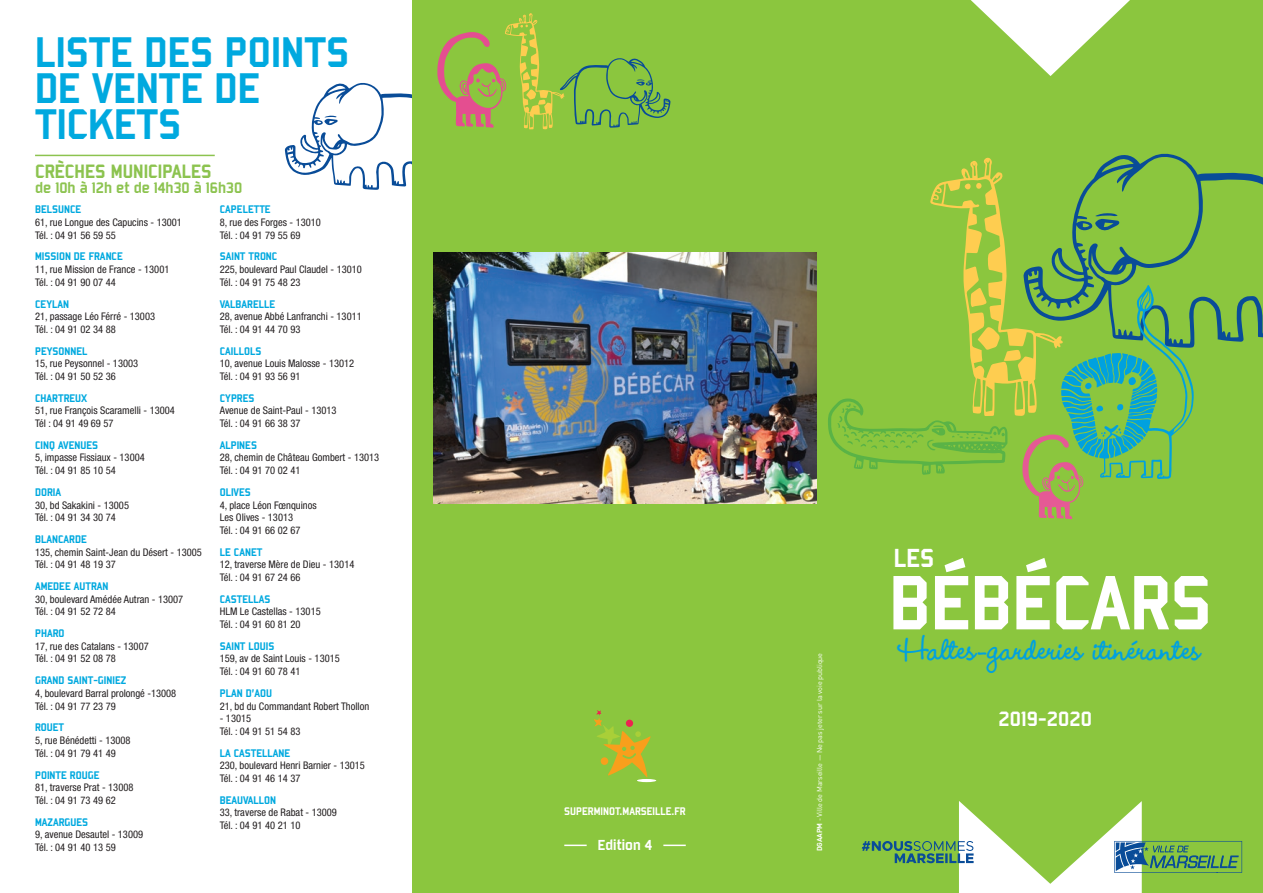
<style>
.page{position:relative;width:1263px;height:893px;background:#fff}
.page>*{position:absolute;margin:0;border:0;box-sizing:border-box;transform-origin:0 0}
.t1{font:83.4px "Bombardier";color:#fff}
.t2{font:46.5px/36px "Bombardier";color:#00a9df}
.t3{font:700 39.6px "Wendy LP Std";color:#00a1df}
.t4{font:28.35px "Bombardier";color:#fff}
.t5{font:22.5px "Bombardier";letter-spacing:.005em;color:#fff}
.t6{font:21px "Bombardier";color:#8cc34f}
.t7{font:16.5px "Bombardier";color:#8cc34f}
.t8{font:15.75px "Bombardier";letter-spacing:.005em;color:#fff}
.t9{font:12px "Bombardier";color:#00a9df}
.t10{font:12px "Bombardier";color:#fff}
.t11{font:condensed 10.5px/12.6px "Helvetica Neue LT Std";color:#231f20}
.t12{font:7.2px "DIN";letter-spacing:-.01em;color:#fff}
.s1{font-weight:700}
</style>
<div class="page">
<div style="left:412px;top:0;width:851px;height:893px;background:#8bc63e"></div>
<img style="left:434px;top:252px;width:382px;height:251px">
<hr style="left:637px;top:779px;width:19px;height:3px;background:#fff;border-radius:50%">
<svg style="left:594px;top:710px;width:57px;height:68px"></svg>
<hr style="left:35px;top:155px;width:180px;height:1px;background:#8cc34f">
<svg style="left:1116px;top:153px;width:147px;height:192px"></svg>
<svg style="left:828px;top:157px;width:366px;height:362px"></svg>
<svg style="left:285px;top:13px;width:386px;height:177px"></svg>
<svg style="left:663px;top:845px;width:23px;height:1px"></svg>
<svg style="left:564px;top:845px;width:23px;height:1px"></svg>
<svg style="left:862px;top:801px;width:380px;height:92px"></svg>
<svg style="left:971px;top:0;width:159px;height:76px"></svg>
<h2 class="t2" style="left:35px;top:34px;width:316px">LISTE DES POINTS<br>DE VENTE DE<br>TICKETS</h2>
<h3 class="t6" style="left:35px;top:160px;width:178px">CRÈCHES MUNICIPALES</h3>
<h3 class="t7" style="left:35px;top:179px;width:209px">de 10h à 12h et de 14h30 à 16h30</h3>
<p class="t9" style="left:35px;top:203px;width:48px">BELSUNCE</p>
<p class="t11" style="left:35px;top:216px;width:148px">61, rue Longue des Capucins - 13001<br>Tél. : 04 91 56 59 55</p>
<p class="t9" style="left:35px;top:250px;width:89px">MISSION DE FRANCE</p>
<p class="t11" style="left:35px;top:263px;width:136px">11, rue Mission de France - 13001<br>Tél. : 04 91 90 07 44</p>
<p class="t9" style="left:35px;top:297px;width:35px">CEYLAN</p>
<p class="t11" style="left:35px;top:310px;width:122px">21, passage Léo Férré - 13003<br>Tél. : 04 91 02 34 88</p>
<p class="t9" style="left:35px;top:344px;width:54px">PEYSONNEL</p>
<p class="t11" style="left:35px;top:357px;width:105px">15, rue Peysonnel - 13003<br>Tél. : 04 91 50 52 36</p>
<p class="t9" style="left:35px;top:391px;width:54px">CHARTREUX</p>
<p class="t11" style="left:35px;top:404px;width:141px">51, rue François Scaramelli - 13004<br>Tél : 04 91 49 69 57</p>
<p class="t9" style="left:35px;top:439px;width:65px">CINQ AVENUES</p>
<p class="t11" style="left:35px;top:451px;width:111px">5, impasse Fissiaux - 13004<br>Tél. : 04 91 85 10 54</p>
<p class="t9" style="left:35px;top:486px;width:28px">DORIA</p>
<p class="t11" style="left:35px;top:498px;width:95px">30, bd Sakakini - 13005<br>Tél. : 04 91 34 30 74</p>
<p class="t9" style="left:35px;top:533px;width:53px">BLANCARDE</p>
<p class="t11" style="left:35px;top:546px;width:168px">135, chemin Saint-Jean du Désert - 13005<br>Tél. : 04 91 48 19 37</p>
<p class="t9" style="left:35px;top:580px;width:75px">AMEDEE AUTRAN</p>
<p class="t11" style="left:35px;top:593px;width:150px">30, boulevard Amédée Autran - 13007<br>Tél. : 04 91 52 72 84</p>
<p class="t9" style="left:35px;top:627px;width:31px">PHARO</p>
<p class="t11" style="left:35px;top:640px;width:115px">17, rue des Catalans - 13007<br>Tél. : 04 91 52 08 78</p>
<p class="t9" style="left:35px;top:674px;width:93px">GRAND SAINT-GINIEZ</p>
<p class="t11" style="left:35px;top:687px;width:143px">4, boulevard Barral prolongé -13008<br>Tél. : 04 91 77 23 79</p>
<p class="t9" style="left:35px;top:721px;width:31px">ROUET</p>
<p class="t11" style="left:35px;top:734px;width:97px">5, rue Bénédetti - 13008<br>Tél. : 04 91 79 41 49</p>
<p class="t9" style="left:35px;top:768px;width:66px">POINTE ROUGE</p>
<p class="t11" style="left:35px;top:781px;width:100px">81, traverse Prat - 13008<br>Tél. : 04 91 73 49 62</p>
<p class="t9" style="left:35px;top:815px;width:55px">MAZARGUES</p>
<p class="t11" style="left:35px;top:828px;width:110px">9, avenue Desautel - 13009<br>Tél. : 04 91 40 13 59</p>
<p class="t9" style="left:220px;top:203px;width:52px">CAPELETTE</p>
<p class="t11" style="left:220px;top:216px;width:103px">8, rue des Forges - 13010<br>Tél. : 04 91 79 55 69</p>
<p class="t9" style="left:220px;top:250px;width:59px">SAINT TRONC</p>
<p class="t11" style="left:220px;top:263px;width:144px">225, boulevard Paul Claudel - 13010<br>Tél. : 04 91 75 48 23</p>
<p class="t9" style="left:220px;top:297px;width:57px">VALBARELLE</p>
<p class="t11" style="left:220px;top:310px;width:144px">28, avenue Abbé Lanfranchi - 13011<br>Tél. : 04 91 44 70 93</p>
<p class="t9" style="left:220px;top:344px;width:43px">CAILLOLS</p>
<p class="t11" style="left:220px;top:357px;width:136px">10, avenue Louis Malosse - 13012<br>Tél. : 04 91 93 56 91</p>
<p class="t9" style="left:220px;top:391px;width:36px">CYPRES</p>
<p class="t11" style="left:220px;top:404px;width:118px">Avenue de Saint-Paul - 13013<br>Tél. : 04 91 66 38 37</p>
<p class="t9" style="left:220px;top:439px;width:39px">ALPINES</p>
<p class="t11" style="left:220px;top:451px;width:161px">28, chemin de Château Gombert - 13013<br>Tél. : 04 91 70 02 41</p>
<p class="t9" style="left:220px;top:486px;width:33px">OLIVES</p>
<p class="t11" style="left:220px;top:498px;width:98px">4, place Léon Fœnquinos<br>Les Olives - 13013<br>Tél. : 04 91 66 02 67</p>
<p class="t9" style="left:220px;top:545px;width:44px">LE CANET</p>
<p class="t11" style="left:220px;top:558px;width:136px">12, traverse Mère de Dieu - 13014<br>Tél. : 04 91 67 24 66</p>
<p class="t9" style="left:220px;top:592px;width:52px">CASTELLAS</p>
<p class="t11" style="left:220px;top:605px;width:102px">HLM Le Castellas - 13015<br>Tél. : 04 91 60 81 20</p>
<p class="t9" style="left:220px;top:640px;width:56px">SAINT LOUIS</p>
<p class="t11" style="left:220px;top:652px;width:122px">159, av de Saint Louis - 13015<br>Tél. : 04 91 60 78 41</p>
<p class="t9" style="left:220px;top:687px;width:54px">PLAN D’AOU</p>
<p class="t11" style="left:220px;top:699px;width:151px">21, bd du Commandant Robert Thollon</p>
<p class="t11" style="left:220px;top:712px;width:82px">- 13015<br>Tél. : 04 91 51 54 83</p>
<p class="t9" style="left:220px;top:746px;width:72px">LA CASTELLANE</p>
<p class="t11" style="left:220px;top:759px;width:147px">230, boulevard Henri Barnier - 13015<br>Tél. : 04 91 46 14 37</p>
<p class="t9" style="left:220px;top:793px;width:58px">BEAUVALLON</p>
<p class="t11" style="left:220px;top:806px;width:119px">33, traverse de Rabat - 13009<br>Tél. : 04 91 40 21 10</p>
<p class="t10" style="left:564px;top:805px;width:123px">SUPERMINOT.MARSEILLE.FR</p>
<h3 class="t8" style="left:598px;top:836px;width:56px">Edition 4</h3>
<p class="t12" style="left:815px;top:851px;width:200px;rotate:-90deg"><span class="s1">DGAAPM</span> - Ville de Marseille — Ne pas jeter sur la voie publique</p>
<h3 class="t4" style="left:894px;top:543px;width:42px">LES</h3>
<h1 class="t1" style="left:889px;top:558px;width:324px">BÉBÉCARS</h1>
<h3 class="t3" style="left:900px;top:625px;width:302px">Haltes-garderies itinérantes</h3>
<h3 class="t5" style="left:998px;top:706px;width:95px">2019-2020</h3>
</div>
